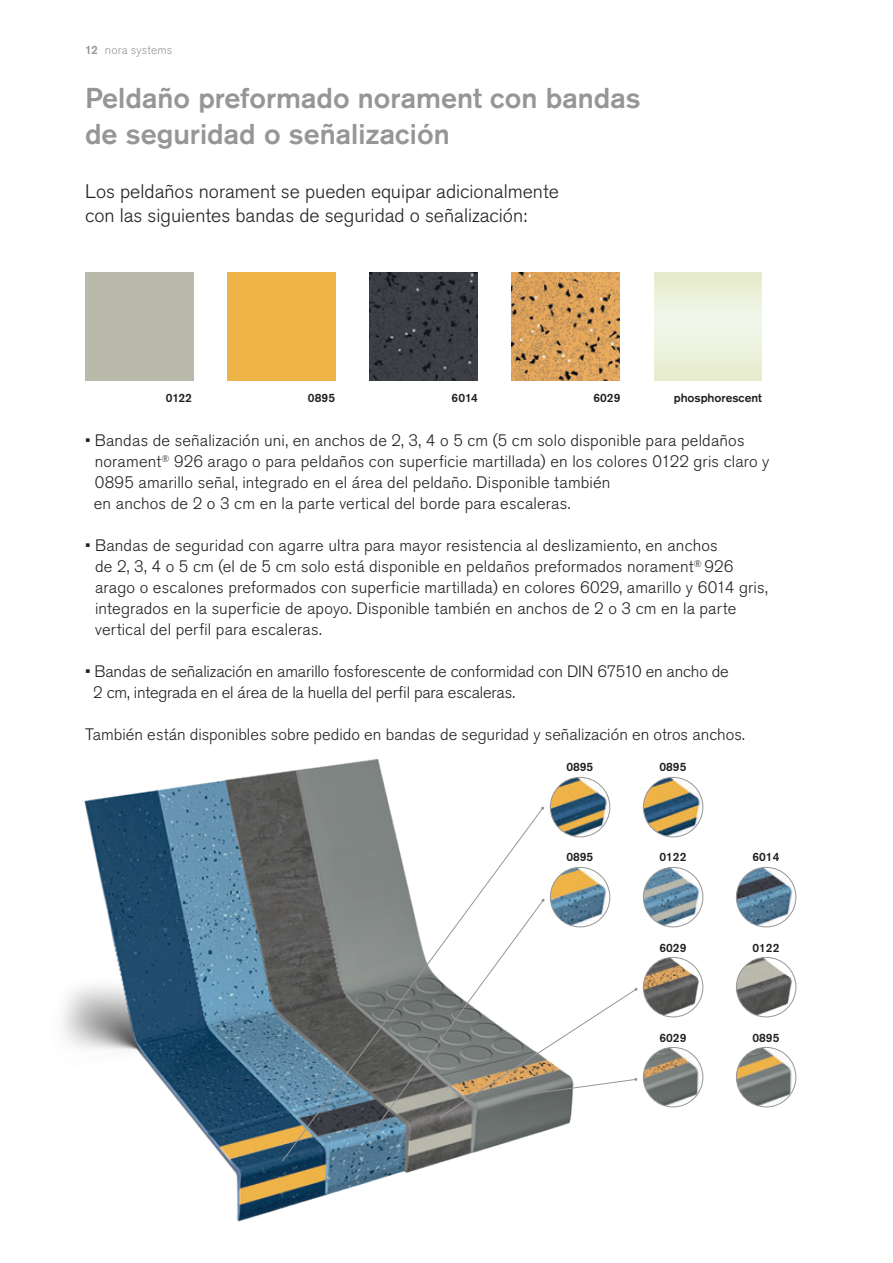
<style>
.page{position:relative;width:893px;height:1263px;background:#fff}
.page>*{position:absolute;margin:0;border:0;box-sizing:border-box;transform-origin:0 0}
.t1{font:500 28.5px/36px "Akzidenz Grotesk Pro";color:#969598}
.t2{font:300 19.5px/24px "Akzidenz Grotesk Pro";color:#231f20}
.t3{font:300 16.5px/21px "Akzidenz Grotesk Pro";letter-spacing:.01em;color:#231f20}
.t4{font:300 16.5px/21px "Akzidenz Grotesk Pro";letter-spacing:-.01em;color:#231f20}
.t5{font:500 12px "Akzidenz Grotesk Pro";color:#231f20}
.t6{font:300 12px "Akzidenz Grotesk Pro";letter-spacing:.015em;color:#969598}
.s1{font-weight:500}
</style>
<div class="page">
<img style="left:63px;top:758px;width:548px;height:464px">
<img style="left:643px;top:777px;width:60px;height:60px;border-radius:30px">
<div style="left:643px;top:777px;width:60px;height:60px;border:1px solid #969598;border-radius:50%"></div>
<img style="left:550px;top:777px;width:60px;height:60px;border-radius:30px">
<div style="left:550px;top:777px;width:60px;height:60px;border:1px solid #969598;border-radius:50%"></div>
<img style="left:643px;top:1047px;width:60px;height:60px;border-radius:30px">
<div style="left:643px;top:1047px;width:60px;height:60px;border:1px solid #969598;border-radius:50%"></div>
<img style="left:736px;top:1047px;width:60px;height:60px;border-radius:30px">
<div style="left:736px;top:1047px;width:60px;height:60px;border:1px solid #969598;border-radius:50%"></div>
<img style="left:736px;top:867px;width:60px;height:60px;border-radius:30px">
<div style="left:736px;top:867px;width:60px;height:60px;border:1px solid #969598;border-radius:50%"></div>
<img style="left:643px;top:867px;width:60px;height:60px;border-radius:30px">
<div style="left:643px;top:867px;width:60px;height:60px;border:1px solid #969598;border-radius:50%"></div>
<img style="left:736px;top:957px;width:60px;height:60px;border-radius:30px">
<div style="left:736px;top:957px;width:60px;height:60px;border:1px solid #969598;border-radius:50%"></div>
<img style="left:550px;top:867px;width:60px;height:60px;border-radius:30px">
<img style="left:643px;top:957px;width:60px;height:60px;border-radius:30px">
<div style="left:643px;top:957px;width:60px;height:60px;border:1px solid #969598;border-radius:50%"></div>
<svg style="left:281px;top:807px;width:263px;height:355px"></svg>
<svg style="left:541px;top:806px;width:3px;height:4px"></svg>
<svg style="left:367px;top:898px;width:271px;height:241px"></svg>
<div style="left:227px;top:272px;width:108px;height:108px;background:#efb447"></div>
<img style="left:511px;top:272px;width:108px;height:108px">
<img style="left:369px;top:272px;width:108px;height:108px">
<div style="left:654px;top:273px;width:108px;height:107px;background:linear-gradient(to right,#ecf2dc,#ecf2dc)"></div>
<p class="t6" style="left:85px;top:42px;width:89px"><span class="s1">12</span> nora systems</p>
<h1 class="t1" style="left:85px;top:80px;width:557px">Peldaño preformado norament con bandas de seguridad o señalización</h1>
<p class="t2" style="left:85px;top:179px;width:475px">Los peldaños norament se pueden equipar adicionalmente con las siguientes bandas de seguridad o señalización:</p>
<p class="t5" style="left:166px;top:390px;width:28px">0122</p>
<p class="t5" style="left:308px;top:390px;width:29px">0895</p>
<p class="t5" style="left:452px;top:390px;width:28px">6014</p>
<p class="t5" style="left:593px;top:390px;width:29px">6029</p>
<p class="t5" style="left:674px;top:390px;width:90px">phosphorescent</p>
<p class="t3" style="left:94px;top:430px;width:677px;text-indent:-9px">• Bandas de señalización uni, en anchos de 2, 3, 4 o 5 cm (5 cm solo disponible para peldaños norament<sup>®</sup> 926 arago o para peldaños con superficie martillada) en los colores 0122 gris claro y 0895 amarillo señal, integrado en el área del peldaño. Disponible también<br>en anchos de 2 o 3 cm en la parte vertical del borde para escaleras.</p>
<p class="t3" style="left:95px;top:535px;width:674px;text-indent:-10px">• Bandas de seguridad con agarre ultra para mayor resistencia al deslizamiento, en anchos<br>de 2, 3, 4 o 5 cm (el de 5 cm solo está disponible en peldaños preformados norament<sup>®</sup> 926 arago o escalones preformados con superficie martillada) en colores 6029, amarillo y 6014 gris, integrados en la superficie de apoyo. Disponible también en anchos de 2 o 3 cm en la parte vertical del perfil para escaleras.</p>
<p class="t4" style="left:93px;top:661px;width:637px;text-indent:-8px">• Bandas de señalización en amarillo fosforescente de conformidad con DIN 67510 en ancho de<br>2 cm, integrada en el área de la huella del perfil para escaleras.</p>
<p class="t3" style="left:85px;top:724px;width:661px">También están disponibles sobre pedido en bandas de seguridad y señalización en otros anchos.</p>
<p class="t5" style="left:566px;top:759px;width:28px">0895</p>
<p class="t5" style="left:566px;top:849px;width:28px">0895</p>
<p class="t5" style="left:659px;top:759px;width:28px">0895</p>
<p class="t5" style="left:659px;top:849px;width:28px">0122</p>
<p class="t5" style="left:659px;top:940px;width:28px">6029</p>
<p class="t5" style="left:659px;top:1030px;width:28px">6029</p>
<p class="t5" style="left:752px;top:849px;width:28px">6014</p>
<p class="t5" style="left:752px;top:940px;width:28px">0122</p>
<p class="t5" style="left:752px;top:1030px;width:28px">0895</p>
</div>
